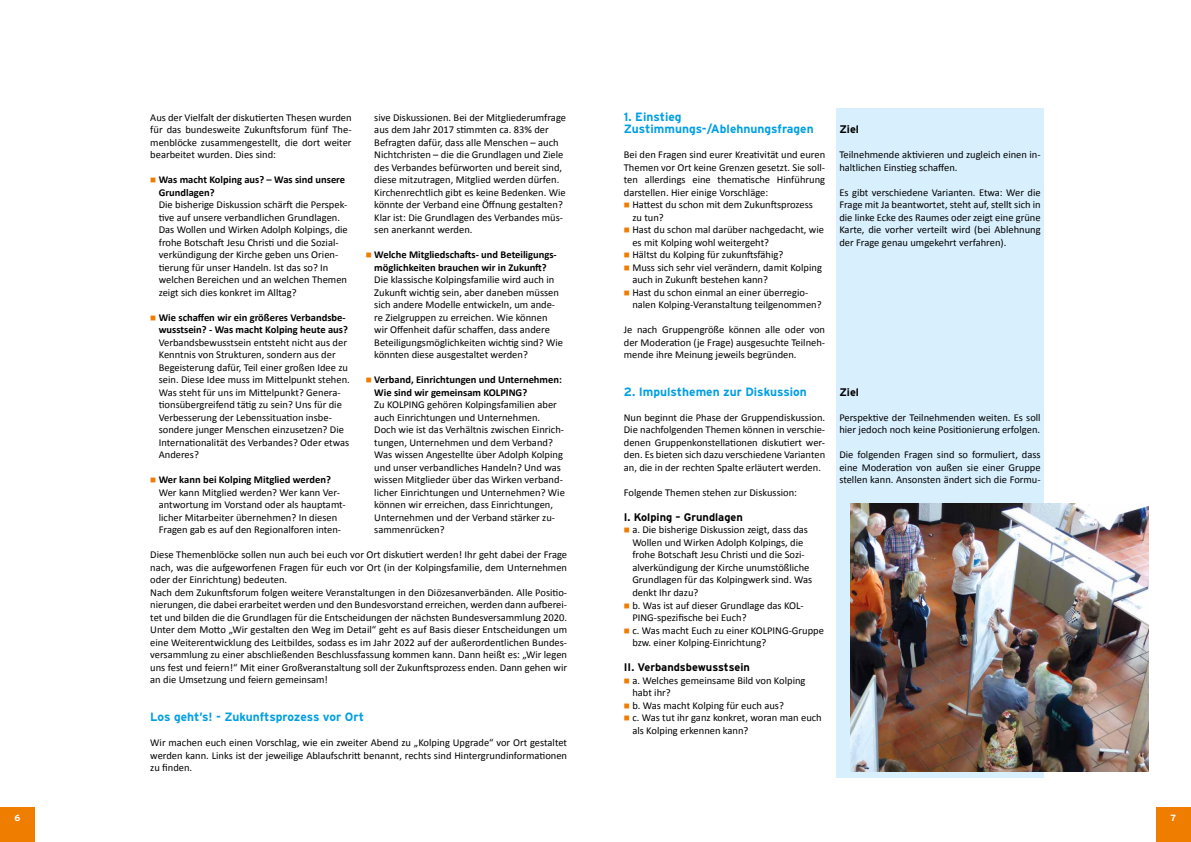
<style>
.page{position:relative;width:1191px;height:842px;background:#fff}
.page>*{position:absolute;margin:0;border:0;box-sizing:border-box;transform-origin:0 0}
.t1{font:700 12px/12.5px "Interstate";color:#009fe3}
.t2{font:700 11px "Interstate";color:#000}
.t3{font:10.5px/12.5px "Calibri";color:#000}
.t4{font:700 10.5px/12.5px "Calibri";color:#000}
.t5{font:700 9px "Interstate";color:#fff}
.s1{font-family:"Button Bonus Circle Negative";font-weight:400;font-size:6px;color:#ef7d00}
.s2{font-family:"Button Bonus Circle Negative";font-size:6px;color:#ef7d00}
.s3{font-weight:700}
</style>
<div class="page">
<div style="left:836px;top:108px;width:207px;height:670px;background:#d8effd"></div>
<img style="left:850px;top:504px;width:298px;height:267px">
<div style="left:1155px;top:807px;width:36px;height:35px;background:#ef7d00"></div>
<div style="left:0;top:807px;width:35px;height:35px;background:#ef7d00"></div>
<p class="t3" style="left:150px;top:111px;width:203px;text-align:justify">Aus der Vielfalt der diskutierten Thesen wurden für das bundesweite Zukunftsforum fünf The&shy;menblöcke zusammengestellt, die dort weiter bearbeitet wurden. Dies sind:</p>
<p class="t4" style="left:159px;top:174px;width:188px;text-indent:-9px"><span class="s1">}</span> Was macht Kolping aus? – Was sind unsere<br>Grundlagen?</p>
<p class="t3" style="left:159px;top:199px;width:191px">Die bisherige Diskussion schärft die Perspek&shy;tive auf unsere verbandlichen Grundlagen.<br>Das Wollen und Wirken Adolph Kolpings, die frohe Botschaft Jesu Christi und die Sozial&shy;verkündigung der Kirche geben uns Orien&shy;tierung für unser Handeln. Ist das so? In welchen Bereichen und an welchen Themen zeigt sich dies konkret im Alltag?</p>
<p class="t4" style="left:150px;top:311px;width:199px;text-align:right"><span class="s1">}</span> Wie schaffen wir ein größeres Verbandsbe&shy;wusstsein? - Was macht Kolping heute aus?</p>
<p class="t3" style="left:159px;top:336px;width:192px">Verbandsbewusstsein entsteht nicht aus der Kenntnis von Strukturen, sondern aus der Begeisterung dafür, Teil einer großen Idee zu sein. Diese Idee muss im Mittelpunkt stehen.<br>Was steht für uns im Mittelpunkt? Genera&shy;tionsübergreifend tätig zu sein? Uns für die Verbesserung der Lebenssituation insbe&shy;sondere junger Menschen einzusetzen? Die Internationalität des Verbandes? Oder etwas Anderes?</p>
<p class="t3" style="left:159px;top:474px;width:188px;text-indent:-9px"><span class="s2">}</span> <span class="s3">Wer kann bei Kolping Mitglied werden?<br></span>Wer kann Mitglied werden? Wer kann Ver&shy;antwortung im Vorstand oder als hauptamt&shy;licher Mitarbeiter übernehmen? In diesen Fragen gab es auf den Regionalforen inten-</p>
<p class="t3" style="left:374px;top:111px;width:193px">sive Diskussionen. Bei der Mitgliederumfrage aus dem Jahr 2017 stimmten ca. 83% der Befragten dafür, dass alle Menschen – auch Nichtchristen – die die Grundlagen und Ziele des Verbandes befürworten und bereit sind, diese mitzutragen, Mitglied werden dürfen.<br>Kirchenrechtlich gibt es keine Bedenken. Wie könnte der Verband eine Öffnung gestalten?<br>Klar ist: Die Grundlagen des Verbandes müs&shy;sen anerkannt werden.</p>
<p class="t4" style="left:366px;top:249px;width:192px;text-align:center"><span class="s1">}</span> Welche Mitgliedschafts- und Beteiligungs&shy;möglichkeiten brauchen wir in Zukunft?</p>
<p class="t3" style="left:374px;top:274px;width:190px">Die klassische Kolpingsfamilie wird auch in Zukunft wichtig sein, aber daneben müssen sich andere Modelle entwickeln, um ande&shy;re Zielgruppen zu erreichen. Wie können wir Offenheit dafür schaffen, dass andere Beteiligungsmöglichkeiten wichtig sind? Wie könnten diese ausgestaltet werden?</p>
<p class="t4" style="left:374px;top:374px;width:189px;text-indent:-9px"><span class="s1">}</span> Verband, Einrichtungen und Unternehmen:<br>Wie sind wir gemeinsam KOLPING?</p>
<p class="t3" style="left:374px;top:399px;width:192px">Zu KOLPING gehören Kolpingsfamilien aber auch Einrichtungen und Unternehmen.<br>Doch wie ist das Verhältnis zwischen Einrich&shy;tungen, Unternehmen und dem Verband?<br>Was wissen Angestellte über Adolph Kolping und unser verbandliches Handeln? Und was wissen Mitglieder über das Wirken verband&shy;licher Einrichtungen und Unternehmen? Wie können wir erreichen, dass Einrichtungen, Unternehmen und der Verband stärker zu&shy;sammenrücken?</p>
<p class="t3" style="left:150px;top:549px;width:418px">Diese Themenblöcke sollen nun auch bei euch vor Ort diskutiert werden! Ihr geht dabei der Frage nach, was die aufgeworfenen Fragen für euch vor Ort (in der Kolpingsfamilie, dem Unternehmen oder der Einrichtung) bedeuten.<br>Nach dem Zukunftsforum folgen weitere Veranstaltungen in den Diözesanverbänden. Alle Positio&shy;nierungen, die dabei erarbeitet werden und den Bundesvorstand erreichen, werden dann aufberei&shy;tet und bilden die die Grundlagen für die Entscheidungen der nächsten Bundesversammlung 2020.<br>Unter dem Motto „Wir gestalten den Weg im Detail“ geht es auf Basis dieser Entscheidungen um eine Weiterentwicklung des Leitbildes, sodass es im Jahr 2022 auf der außerordentlichen Bundes&shy;versammlung zu einer abschließenden Beschlussfassung kommen kann. Dann heißt es: „Wir legen uns fest und feiern!“ Mit einer Großveranstaltung soll der Zukunftsprozess enden. Dann gehen wir an die Umsetzung und feiern gemeinsam!</p>
<p class="t1" style="left:150px;top:710px;width:215px">Los geht’s! - Zukunftsprozess vor Ort</p>
<p class="t3" style="left:150px;top:736px;width:418px;text-align:justify">Wir machen euch einen Vorschlag, wie ein zweiter Abend zu „Kolping Upgrade“ vor Ort gestaltet werden kann. Links ist der jeweilige Ablaufschritt benannt, rechts sind Hintergrundinformationen zu finden.</p>
<p class="t1" style="left:624px;top:110px;width:191px">1. Einstieg<br>Zustimmungs-/Ablehnungsfragen</p>
<p class="t3" style="left:624px;top:149px;width:203px">Bei den Fragen sind eurer Kreativität und euren</p>
<p class="t3" style="left:624px;top:161px;width:203px">Themen vor Ort keine Grenzen gesetzt. Sie soll-</p>
<p class="t3" style="left:624px;top:174px;width:203px">ten allerdings eine thematische Hinführung</p>
<p class="t3" style="left:624px;top:186px;width:146px">darstellen. Hier einige Vorschläge:</p>
<p class="t3" style="left:624px;top:199px;width:191px"><span class="s2">}</span> Hattest du schon mit dem Zukunftsprozess</p>
<p class="t3" style="left:632px;top:211px;width:33px">zu tun?</p>
<p class="t3" style="left:624px;top:224px;width:202px"><span class="s2">}</span> Hast du schon mal darüber nachgedacht, wie</p>
<p class="t3" style="left:632px;top:236px;width:138px">es mit Kolping wohl weitergeht?</p>
<p class="t3" style="left:624px;top:249px;width:161px"><span class="s2">}</span> Hältst du Kolping für zukunftsfähig?</p>
<p class="t3" style="left:624px;top:261px;width:200px"><span class="s2">}</span> Muss sich sehr viel verändern, damit Kolping</p>
<p class="t3" style="left:632px;top:274px;width:137px">auch in Zukunft bestehen kann?</p>
<p class="t3" style="left:624px;top:286px;width:186px"><span class="s2">}</span> Hast du schon einmal an einer überregio-</p>
<p class="t3" style="left:632px;top:299px;width:191px">nalen Kolping-Veranstaltung teilgenommen?</p>
<p class="t3" style="left:624px;top:324px;width:203px;text-align:justify">Je nach Gruppengröße können alle oder von der Moderation (je Frage) ausgesuchte Teilneh&shy;mende ihre Meinung jeweils begründen.</p>
<p class="t1" style="left:624px;top:385px;width:185px">2. Impulsthemen zur Diskussion</p>
<p class="t3" style="left:624px;top:411px;width:203px;text-align:justify">Nun beginnt die Phase der Gruppendiskussion.<br>Die nachfolgenden Themen können in verschie&shy;denen Gruppenkonstellationen diskutiert wer&shy;den. Es bieten sich dazu verschiedene Varianten an, die in der rechten Spalte erläutert werden.</p>
<p class="t3" style="left:624px;top:486px;width:175px">Folgende Themen stehen zur Diskussion:</p>
<p class="t2" style="left:624px;top:511px;width:121px">I. Kolping – Grundlagen</p>
<p class="t3" style="left:624px;top:524px;width:186px"><span class="s2">}</span> a. Die bisherige Diskussion zeigt, dass das</p>
<p class="t3" style="left:632px;top:536px;width:173px">Wollen und Wirken Adolph Kolpings, die</p>
<p class="t3" style="left:632px;top:549px;width:174px">frohe Botschaft Jesu Christi und die Sozi-</p>
<p class="t3" style="left:632px;top:561px;width:179px">alverkündigung der Kirche unumstößliche</p>
<p class="t3" style="left:632px;top:574px;width:181px">Grundlagen für das Kolpingwerk sind. Was</p>
<p class="t3" style="left:632px;top:586px;width:68px">denkt Ihr dazu?</p>
<p class="t3" style="left:624px;top:599px;width:181px"><span class="s2">}</span> b. Was ist auf dieser Grundlage das KOL-</p>
<p class="t3" style="left:632px;top:611px;width:116px">PING-spezifische bei Euch?</p>
<p class="t3" style="left:624px;top:624px;width:202px"><span class="s2">}</span> c. Was macht Euch zu einer KOLPING-Gruppe</p>
<p class="t3" style="left:632px;top:636px;width:135px">bzw. einer Kolping-Einrichtung?</p>
<p class="t2" style="left:624px;top:661px;width:128px">II. Verbandsbewusstsein</p>
<p class="t3" style="left:624px;top:674px;width:183px"><span class="s2">}</span> a. Welches gemeinsame Bild von Kolping</p>
<p class="t3" style="left:632px;top:686px;width:40px">habt ihr?</p>
<p class="t3" style="left:624px;top:699px;width:161px"><span class="s2">}</span> b. Was macht Kolping für euch aus?</p>
<p class="t3" style="left:624px;top:711px;width:199px"><span class="s2">}</span> c. Was tut ihr ganz konkret, woran man euch</p>
<p class="t3" style="left:632px;top:724px;width:118px">als Kolping erkennen kann?</p>
<p class="t2" style="left:839px;top:123px;width:21px">Ziel</p>
<p class="t3" style="left:839px;top:149px;width:203px">Teilnehmende aktivieren und zugleich einen in&shy;haltlichen Einstieg schaffen.</p>
<p class="t3" style="left:839px;top:186px;width:203px;text-align:justify">Es gibt verschiedene Varianten. Etwa: Wer die Frage mit Ja beantwortet, steht auf, stellt sich in die linke Ecke des Raumes oder zeigt eine grüne Karte, die vorher verteilt wird (bei Ablehnung der Frage genau umgekehrt verfahren).</p>
<p class="t2" style="left:839px;top:386px;width:21px">Ziel</p>
<p class="t3" style="left:839px;top:411px;width:203px">Perspektive der Teilnehmenden weiten. Es soll hier jedoch noch keine Positionierung erfolgen.</p>
<p class="t3" style="left:839px;top:449px;width:203px;text-align:justify">Die folgenden Fragen sind so formuliert, dass eine Moderation von außen sie einer Gruppe stellen kann. Ansonsten ändert sich die Formu-</p>
<p class="t5" style="left:15px;top:813px;width:7px">6</p>
<p class="t5" style="left:1170px;top:813px;width:7px">7</p>
</div>
